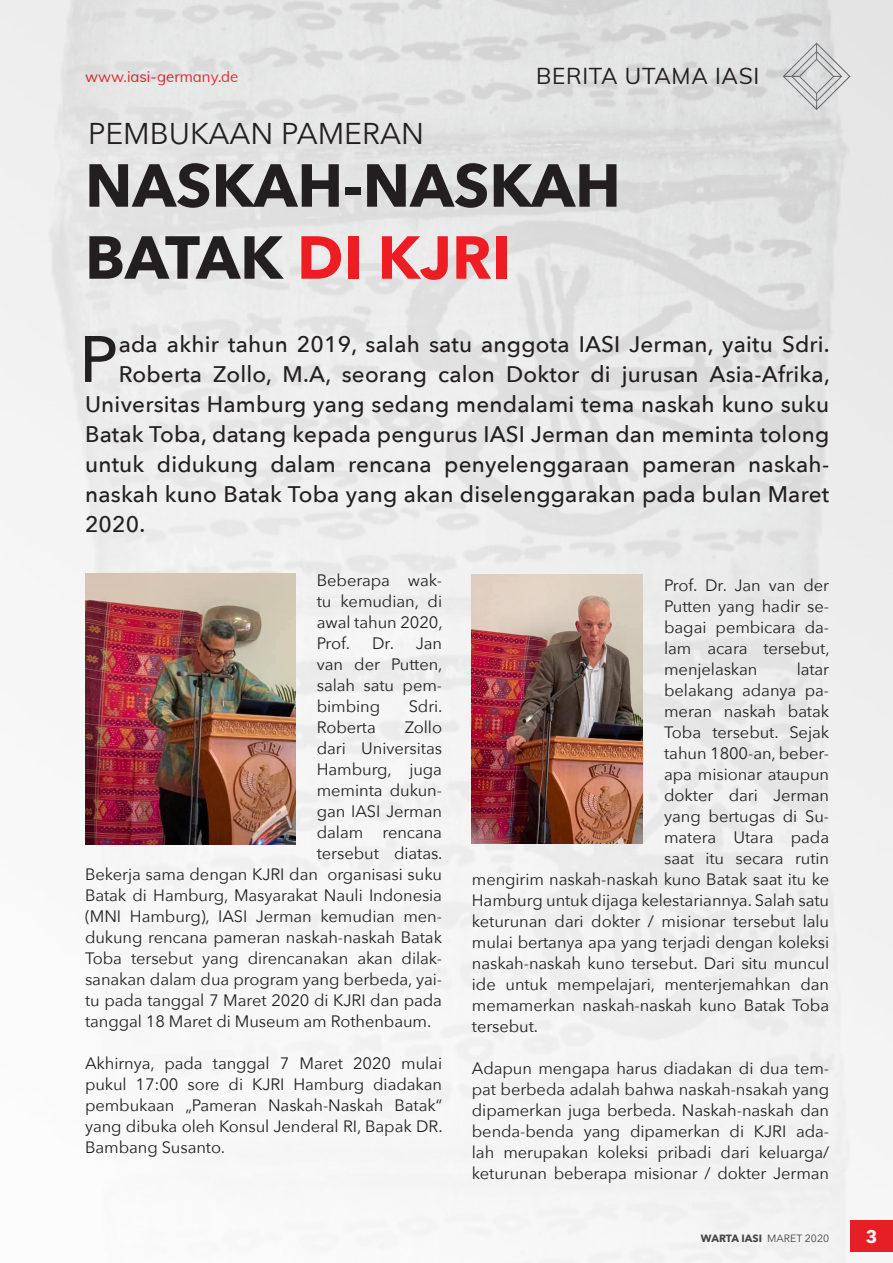
<style>
.page{position:relative;width:893px;height:1263px;background:#fff}
.page>*{position:absolute;margin:0;border:0;box-sizing:border-box;transform-origin:0 0}
.t1{font:500 64.8px "Avenir Next";color:#231f20}
.t2{font:700 60px "Avenir Next";color:#231f20}
.t3{font:700 60px "Avenir Next";color:#ee1d23}
.t4{font:30px "Avenir Next";color:#231f20}
.t5{font:500 22.5px "Avenir Next";letter-spacing:.01em;color:#231f20}
.t6{font:22.5px "Muli";letter-spacing:.03em;color:#231f20}
.t7{font:700 18px "Avenir Next";color:#fff}
.t8{font:16.5px/21px "Avenir Next";letter-spacing:-.005em;color:#231f20;text-align:justify}
.t9{font:15px "Muli";color:#ee1d23}
.t10{font:700 10.5px "Avenir Next";color:#3e3e3f}
.s1{color:#231f20}
.s2{font-weight:400}
</style>
<div class="page">
<img style="left:0;top:0;width:893px;height:1263px">
<img style="left:85px;top:574px;width:211px;height:270px">
<img style="left:472px;top:574px;width:171px;height:270px">
<img style="left:0;top:435px;width:10px;height:535px">
<p class="t9" style="left:85px;top:66px;width:155px">www.iasi-germany.de</p>
<p class="t6" style="left:536px;top:59px;width:224px">BERITA UTAMA IASI</p>
<p class="t4" style="left:88px;top:108px;width:337px">PEMBUKAAN PAMERAN</p>
<p class="t2" style="left:85px;top:134px;width:537px">NASKAH-NASKAH</p>
<p class="t3" style="left:85px;top:206px;width:427px"><span class="s1">BATAK</span> DI KJRI</p>
<p class="t1" style="left:79px;top:304px;width:40px">P</p>
<p class="t5" style="left:119px;top:325px;width:713px">ada akhir tahun 2019, salah satu anggota IASI Jerman, yaitu Sdri.</p>
<p class="t5" style="left:119px;top:355px;width:713px">Roberta Zollo, M.A, seorang calon Doktor di jurusan Asia-Afrika,</p>
<p class="t5" style="left:85px;top:385px;width:746px">Universitas Hamburg yang sedang mendalami tema naskah kuno suku</p>
<p class="t5" style="left:85px;top:415px;width:746px">Batak Toba, datang kepada pengurus IASI Jerman dan meminta tolong</p>
<p class="t5" style="left:85px;top:445px;width:746px">untuk didukung dalam rencana penyelenggaraan pameran naskah-</p>
<p class="t5" style="left:85px;top:475px;width:746px">naskah kuno Batak Toba yang akan diselenggarakan pada bulan Maret</p>
<p class="t5" style="left:85px;top:505px;width:62px">2020.</p>
<p class="t8" style="left:317px;top:569px;width:127px">Beberapa wak&shy;tu kemudian, di awal tahun 2020, Prof.</p>
<p class="t8" style="left:317px;top:632px;width:127px;text-indent:55px">Dr. Jan van der Putten, salah satu pem&shy;bimbing</p>
<p class="t8" style="left:409px;top:695px;width:35px">Sdri.</p>
<p class="t8" style="left:317px;top:716px;width:61px">Roberta</p>
<p class="t8" style="left:405px;top:716px;width:39px">Zollo</p>
<p class="t8" style="left:317px;top:737px;width:127px">dari Universitas</p>
<p class="t8" style="left:317px;top:758px;width:127px">Hamburg, juga</p>
<p class="t8" style="left:317px;top:779px;width:127px">meminta dukun-</p>
<p class="t8" style="left:317px;top:800px;width:127px">gan IASI Jerman</p>
<p class="t8" style="left:317px;top:821px;width:127px">dalam rencana</p>
<p class="t8" style="left:317px;top:842px;width:127px">tersebut diatas.</p>
<p class="t8" style="left:85px;top:863px;width:359px">Bekerja sama dengan KJRI dan organisasi suku</p>
<p class="t8" style="left:85px;top:884px;width:359px">Batak di Hamburg, Masyarakat Nauli Indonesia</p>
<p class="t8" style="left:85px;top:905px;width:359px">(MNI Hamburg), IASI Jerman kemudian men-</p>
<p class="t8" style="left:85px;top:926px;width:359px">dukung rencana pameran naskah-naskah Batak</p>
<p class="t8" style="left:85px;top:947px;width:359px">Toba tersebut yang direncanakan akan dilak-</p>
<p class="t8" style="left:85px;top:968px;width:359px">sanakan dalam dua program yang berbeda, yai-</p>
<p class="t8" style="left:85px;top:989px;width:359px">tu pada tanggal 7 Maret 2020 di KJRI dan pada</p>
<p class="t8" style="left:85px;top:1010px;width:348px">tanggal 18 Maret di Museum am Rothenbaum.</p>
<p class="t8" style="left:85px;top:1052px;width:359px">Akhirnya, pada tanggal 7 Maret 2020 mulai pukul 17:00 sore di KJRI Hamburg diadakan pembukaan „Pameran Naskah-Naskah Batak“ yang dibuka oleh Konsul Jenderal RI, Bapak DR.<br>Bambang Susanto.</p>
<p class="t8" style="left:664px;top:574px;width:167px">Prof. Dr. Jan van der Putten yang hadir se&shy;bagai pembicara da&shy;lam acara tersebut, menjelaskan</p>
<p class="t8" style="left:797px;top:658px;width:34px">latar</p>
<p class="t8" style="left:664px;top:679px;width:167px">belakang adanya pa-</p>
<p class="t8" style="left:664px;top:700px;width:167px">meran naskah batak</p>
<p class="t8" style="left:664px;top:721px;width:167px">Toba tersebut. Sejak</p>
<p class="t8" style="left:664px;top:742px;width:167px">tahun 1800-an, beber-</p>
<p class="t8" style="left:664px;top:763px;width:167px">apa misionar ataupun</p>
<p class="t8" style="left:664px;top:784px;width:167px">dokter dari Jerman</p>
<p class="t8" style="left:664px;top:805px;width:167px">yang bertugas di Su-</p>
<p class="t8" style="left:664px;top:826px;width:167px">matera Utara pada</p>
<p class="t8" style="left:664px;top:847px;width:167px">saat itu secara rutin</p>
<p class="t8" style="left:472px;top:868px;width:359px">mengirim naskah-naskah kuno Batak saat itu ke</p>
<p class="t8" style="left:472px;top:889px;width:359px">Hamburg untuk dijaga kelestariannya. Salah satu</p>
<p class="t8" style="left:472px;top:910px;width:359px">keturunan dari dokter / misionar tersebut lalu</p>
<p class="t8" style="left:472px;top:931px;width:359px">mulai bertanya apa yang terjadi dengan koleksi</p>
<p class="t8" style="left:472px;top:952px;width:359px">naskah-naskah kuno tersebut. Dari situ muncul</p>
<p class="t8" style="left:472px;top:973px;width:359px">ide untuk mempelajari, menterjemahkan dan</p>
<p class="t8" style="left:472px;top:994px;width:359px">memamerkan naskah-naskah kuno Batak Toba</p>
<p class="t8" style="left:472px;top:1015px;width:68px">tersebut.</p>
<p class="t8" style="left:472px;top:1057px;width:359px">Adapun mengapa harus diadakan di dua tem&shy;pat berbeda adalah bahwa naskah-nsakah yang dipamerkan juga berbeda. Naskah-naskah dan benda-benda yang dipamerkan di KJRI ada&shy;lah merupakan koleksi pribadi dari keluarga/ keturunan beberapa misionar / dokter Jerman</p>
<p class="t10" style="left:701px;top:1229px;width:130px">WARTA IASI <span class="s2">MARET 2020</span></p>
<p class="t7" style="left:866px;top:1221px;width:13px">3</p>
</div>
